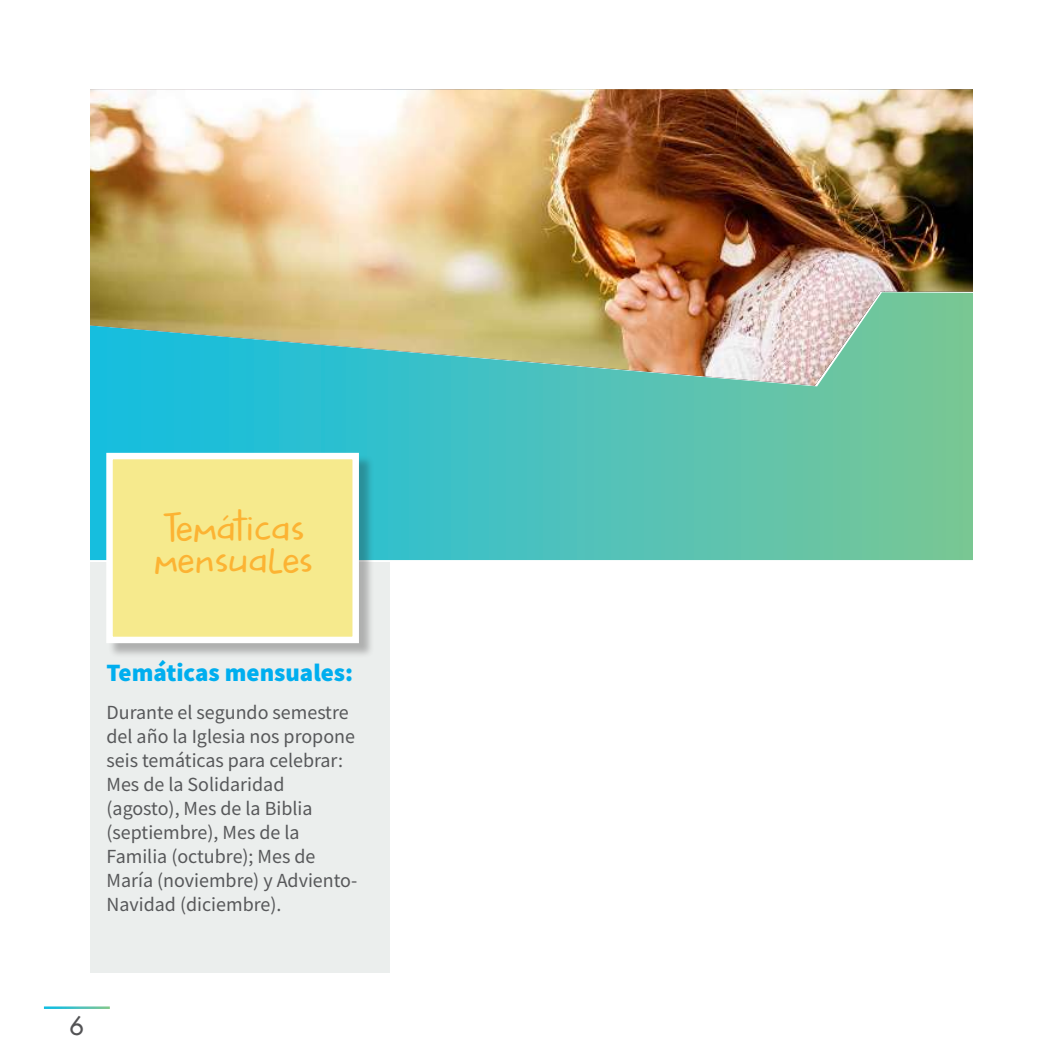
<style>
.page{position:relative;width:1063px;height:1063px;background:#fff}
.page>*{position:absolute;margin:0;border:0;box-sizing:border-box;transform-origin:0 0}
.t1{font:37.5px/32.5px "DK Buttered Toast";letter-spacing:-.03em;color:#fcb333}
.t2{font:900 25px "Source Sans Pro";color:#00aeef}
.t3{font:500 25px "Futura Std";color:#535355}
.t4{font:20px/24px "Source Sans Pro";color:#57585a}
</style>
<div class="page">
<svg style="left:90px;top:386px;width:883px;height:174px;background:#4ec2b7"></svg>
<div style="left:90px;top:562px;width:300px;height:411px;background:#ebeeed"></div>
<div style="left:108px;top:455px;width:266px;height:203px;background:#231f20;opacity:.3"></div>
<div style="left:110px;top:456px;width:246px;height:184px;background:#f6ea8d"></div>
<div style="left:106px;top:453px;width:253px;height:190px;border:6px solid #fff"></div>
<img style="left:90px;top:89px;width:883px;height:297px">
<h1 class="t1" style="left:153px;top:512px;width:161px">Temáticas mensuales</h1>
<p class="t2" style="left:107px;top:655px;width:248px">Temáticas mensuales:</p>
<p class="t4" style="left:107px;top:701px;width:252px">Durante el segundo semestre del año la Iglesia nos propone seis temáticas para celebrar:<br>Mes de la Solidaridad (agosto), Mes de la Biblia (septiembre), Mes de la<br>Familia (octubre); Mes de<br>María (noviembre) y Adviento-<br>Navidad (diciembre).</p>
<p class="t3" style="left:70px;top:1011px;width:16px">6</p>
</div>
